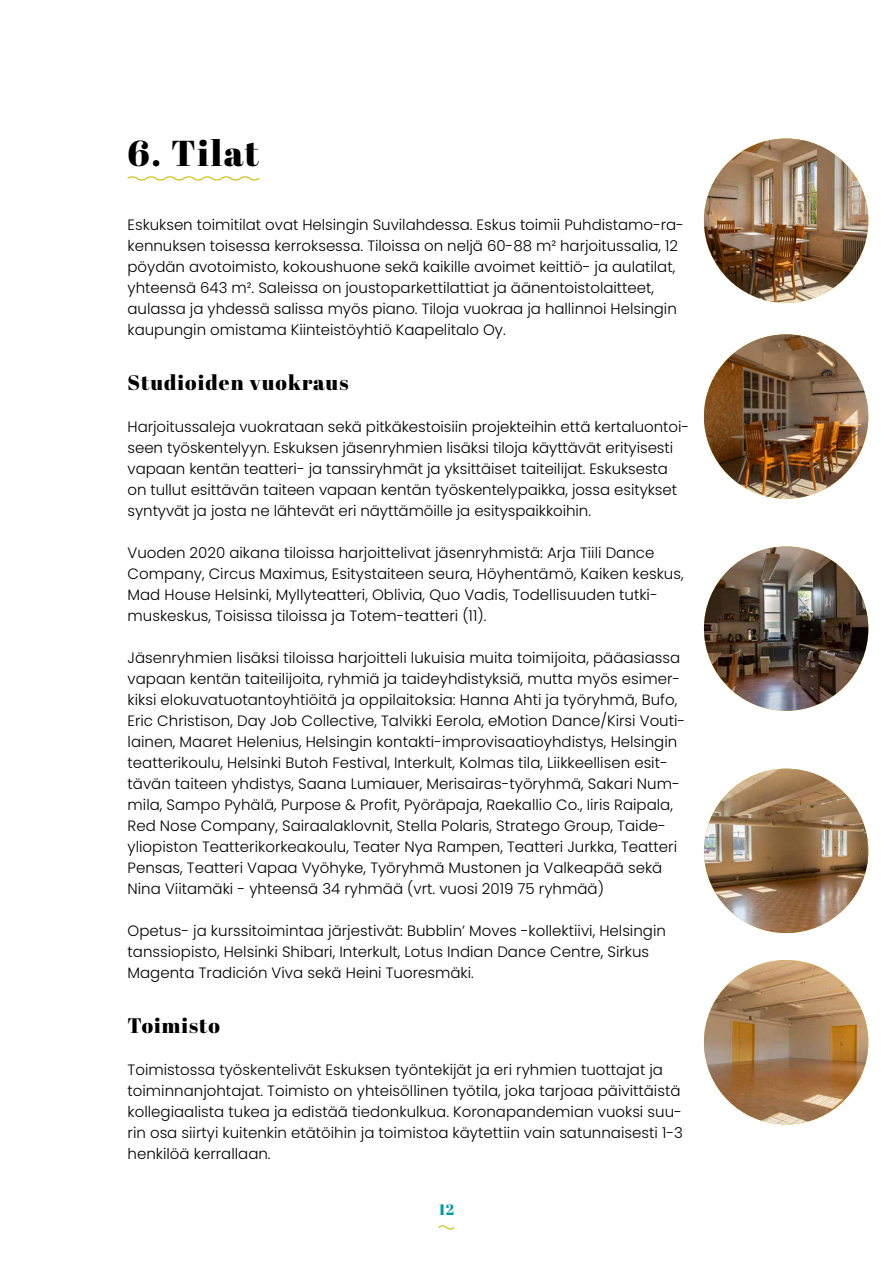
<style>
.page{position:relative;width:893px;height:1263px;background:#fff}
.page>*{position:absolute;margin:0;border:0;box-sizing:border-box;transform-origin:0 0}
.t1{font:36px "Abril Fatface";letter-spacing:.05em;color:#000}
.t2{font:21px "Abril Fatface";letter-spacing:.05em;color:#000}
.t3{font:300 15px/21px "Poppins";color:#000}
.t4{font:15px "Abril Fatface";color:#0099a1}
</style>
<div class="page">
<svg style="left:438px;top:1225px;width:17px;height:5px"></svg>
<svg style="left:127px;top:176px;width:133px;height:5px"></svg>
<img style="left:704px;top:138px;width:164px;height:165px;border-radius:82px">
<img style="left:704px;top:334px;width:164px;height:165px;border-radius:82px">
<img style="left:704px;top:546px;width:164px;height:165px;border-radius:82px">
<img style="left:704px;top:769px;width:164px;height:164px;border-radius:82px">
<img style="left:704px;top:960px;width:164px;height:164px;border-radius:82px">
<h1 class="t1" style="left:128px;top:133px;width:133px">6. Tilat</h1>
<p class="t3" style="left:128px;top:214px;width:558px">Eskuksen toimitilat ovat Helsingin Suvilahdessa. Eskus toimii Puhdistamo-ra&shy;kennuksen toisessa kerroksessa. Tiloissa on neljä 60-88 m² harjoitussalia, 12 pöydän avotoimisto, kokoushuone sekä kaikille avoimet keittiö- ja aulatilat, yhteensä 643 m². Saleissa on joustoparkettilattiat ja äänentoistolaitteet, aulassa ja yhdessä salissa myös piano. Tiloja vuokraa ja hallinnoi Helsingin kaupungin omistama Kiinteistöyhtiö Kaapelitalo Oy.</p>
<h2 class="t2" style="left:128px;top:371px;width:222px">Studioiden vuokraus</h2>
<p class="t3" style="left:128px;top:416px;width:563px">Harjoitussaleja vuokrataan sekä pitkäkestoisiin projekteihin että kertaluontoi&shy;seen työskentelyyn. Eskuksen jäsenryhmien lisäksi tiloja käyttävät erityisesti vapaan kentän teatteri- ja tanssiryhmät ja yksittäiset taiteilijat. Eskuksesta on tullut esittävän taiteen vapaan kentän työskentelypaikka, jossa esitykset syntyvät ja josta ne lähtevät eri näyttämöille ja esityspaikkoihin.</p>
<p class="t3" style="left:128px;top:542px;width:558px">Vuoden 2020 aikana tiloissa harjoittelivat jäsenryhmistä: Arja Tiili Dance Company, Circus Maximus, Esitystaiteen seura, Höyhentämö, Kaiken keskus, Mad House Helsinki, Myllyteatteri, Oblivia, Quo Vadis, Todellisuuden tutki&shy;muskeskus, Toisissa tiloissa ja Totem-teatteri (11).</p>
<p class="t3" style="left:128px;top:647px;width:559px">Jäsenryhmien lisäksi tiloissa harjoitteli lukuisia muita toimijoita, pääasiassa vapaan kentän taiteilijoita, ryhmiä ja taideyhdistyksiä, mutta myös esimer&shy;kiksi elokuvatuotantoyhtiöitä ja oppilaitoksia: Hanna Ahti ja työryhmä, Bufo, Eric Christison, Day Job Collective, Talvikki Eerola, eMotion Dance/Kirsi Vouti&shy;lainen, Maaret Helenius, Helsingin kontakti-improvisaatioyhdistys, Helsingin teatterikoulu, Helsinki Butoh Festival, Interkult, Kolmas tila, Liikkeellisen esit&shy;tävän taiteen yhdistys, Saana Lumiauer, Merisairas-työryhmä, Sakari Num&shy;mila, Sampo Pyhälä, Purpose &amp; Profit, Pyöräpaja, Raekallio Co., Iiris Raipala, Red Nose Company, Sairaalaklovnit, Stella Polaris, Stratego Group, Taide&shy;yliopiston Teatterikorkeakoulu, Teater Nya Rampen, Teatteri Jurkka, Teatteri Pensas, Teatteri Vapaa Vyöhyke, Työryhmä Mustonen ja Valkeapää sekä Nina Viitamäki - yhteensä 34 ryhmää (vrt. vuosi 2019 75 ryhmää)</p>
<p class="t3" style="left:128px;top:920px;width:540px">Opetus- ja kurssitoimintaa järjestivät: Bubblin’ Moves -kollektiivi, Helsingin tanssiopisto, Helsinki Shibari, Interkult, Lotus Indian Dance Centre, Sirkus<br>Magenta Tradición Viva sekä Heini Tuoresmäki.</p>
<h2 class="t2" style="left:128px;top:1014px;width:94px">Toimisto</h2>
<p class="t3" style="left:128px;top:1059px;width:557px">Toimistossa työskentelivät Eskuksen työntekijät ja eri ryhmien tuottajat ja toiminnanjohtajat. Toimisto on yhteisöllinen työtila, joka tarjoaa päivittäistä kollegiaalista tukea ja edistää tiedonkulkua. Koronapandemian vuoksi suu&shy;rin osa siirtyi kuitenkin etätöihin ja toimistoa käytettiin vain satunnaisesti 1-3 henkilöä kerrallaan.</p>
<p class="t4" style="left:439px;top:1201px;width:17px">12</p>
</div>
